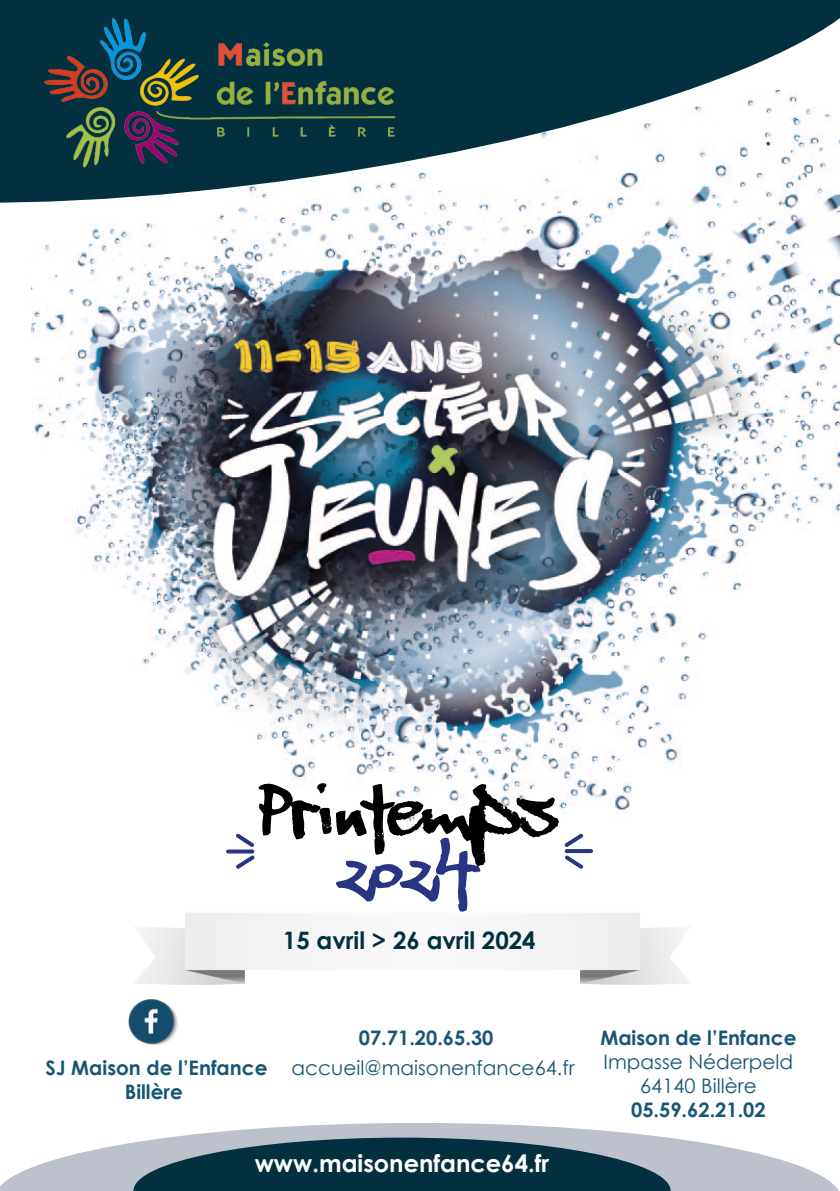
<style>
.page{position:relative;width:840px;height:1191px;background:#fff}
.page>*{position:absolute;margin:0;border:0;box-sizing:border-box;transform-origin:0 0}
.t1{font:72px "Beatstreet";color:#000}
.t2{font:72px "Beatstreet";color:#283583}
.t3{font:700 24px "Century Gothic";color:#fff}
.t4{font:700 24px "Century Gothic";color:#02303f}
.t5{font:700 20px/24px "Century Gothic";color:#195676;text-align:center}
.t6{font:20px/24px "Century Gothic";color:#195676;text-align:center}
</style>
<div class="page">
<svg style="left:0;top:1123px;width:839px;height:68px;fill:#bdc1cc"></svg>
<svg style="left:133px;top:1137px;width:537px;height:54px;background:#2b505e"></svg>
<img style="left:31px;top:224px;width:808px;height:607px">
<img style="left:128px;top:999px;width:50px;height:46px">
<svg style="left:503px;top:0;width:336px;height:224px"></svg>
<img style="left:0;top:0;width:503px;height:301px">
<img style="left:134px;top:913px;width:557px;height:72px">
<svg style="left:228px;top:849px;width:4px;height:4px"></svg>
<hr style="left:566px;top:849px;width:24px;height:4px;background:#283583">
<svg style="left:232px;top:830px;width:26px;height:39px"></svg>
<svg style="left:560px;top:830px;width:26px;height:39px"></svg>
<h1 class="t1" style="left:256px;top:767px;width:303px">Printemps</h1>
<h1 class="t2" style="left:338px;top:827px;width:139px">2024</h1>
<p class="t4" style="left:283px;top:922px;width:254px">15 avril &gt; 26 avril 2024</p>
<p class="t5" style="left:358px;top:1025px;width:136px">07.71.20.65.30</p>
<p class="t5" style="left:46px;top:1055px;width:223px">SJ Maison de l’Enfance<br>Billère</p>
<p class="t6" style="left:291px;top:1055px;width:284px">accueil@maisonenfance64.fr</p>
<p class="t3" style="left:254px;top:1144px;width:296px">www.maisonenfance64.fr</p>
<p class="t5" style="left:600px;top:1024px;width:197px">Maison de l’Enfance</p>
<p class="t6" style="left:603px;top:1049px;width:191px">Impasse Néderpeld<br>64140 Billère</p>
<p class="t5" style="left:630px;top:1096px;width:136px">05.59.62.21.02</p>
</div>
